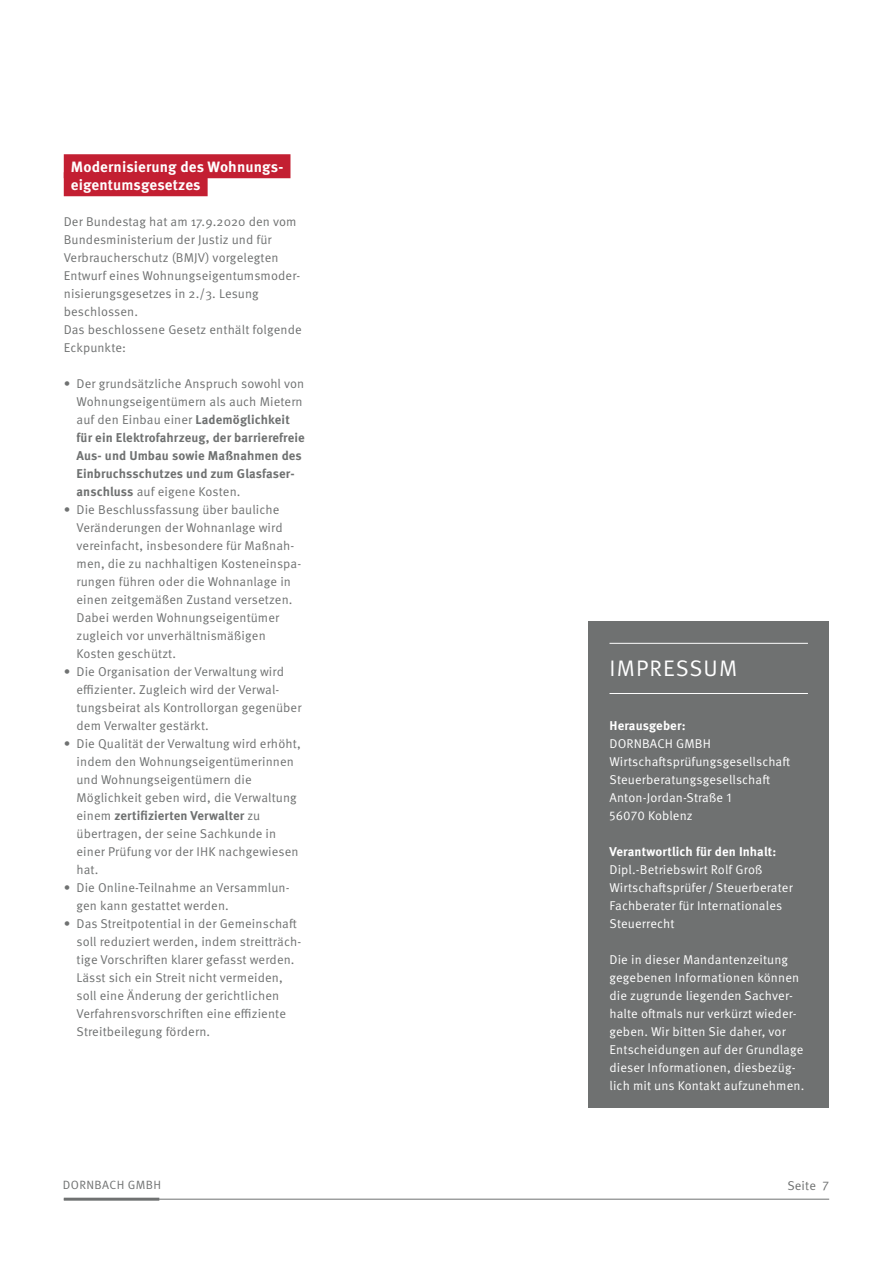
<style>
.page{position:relative;width:893px;height:1263px;background:#fff}
.page>*{position:absolute;margin:0;border:0;box-sizing:border-box;transform-origin:0 0}
.t1{font:22.5px "Meta Pro";letter-spacing:.05em;color:#fff}
.t2{font:700 15px/18px "Meta Pro";letter-spacing:.01em;color:#fff}
.t3{font:12.75px/18px "Meta Pro";letter-spacing:.01em;color:#6f7171}
.t4{font:12.75px/18px "Meta Pro";letter-spacing:.01em;color:#fff}
.t5{font:700 12.75px/18px "Meta Pro";letter-spacing:.01em;color:#6f7171}
.t6{font:700 12.75px "Meta Pro";letter-spacing:.01em;color:#fff}
.t7{font:12px "Meta Pro";letter-spacing:.03em;color:#6f7171}
.s1{font-weight:400}
.s2{font-weight:700}
</style>
<div class="page">
<hr style="left:64px;top:1199px;width:765px;height:1px;background:#6f7171">
<hr style="left:64px;top:1198px;width:95px;height:3px;background:#6f7171">
<div style="left:588px;top:622px;width:241px;height:486px;background:#6f7171"></div>
<div style="left:64px;top:154px;width:226px;height:24px;background:#c31f32"></div>
<div style="left:64px;top:172px;width:144px;height:24px;background:#c31f32"></div>
<hr style="left:609px;top:643px;width:199px;height:1px;background:#fff">
<hr style="left:609px;top:693px;width:199px;height:1px;background:#fff">
<p class="t2" style="left:71px;top:157px;width:214px">Modernisierung des Wohnungs&shy;eigentumsgesetzes</p>
<p class="t3" style="left:64px;top:212px;width:239px">Der Bundestag hat am 17.9.2020 den vom<br>Bundesministerium der Justiz und für<br>Verbraucherschutz (BMJV) vorgelegten<br>Entwurf eines Wohnungseigentumsmoder&shy;nisierungsgesetzes in 2./3. Lesung beschlossen.<br>Das beschlossene Gesetz enthält folgende<br>Eckpunkte:</p>
<p class="t5" style="left:77px;top:374px;width:230px;text-indent:-13px"><span class="s1">• Der grundsätzliche Anspruch sowohl von Wohnungseigentümern als auch Mietern auf den Einbau einer</span> Lademöglichkeit für ein Elektrofahrzeug, der barrierefreie Aus- und Umbau sowie Maßnahmen des Einbruchsschutzes und zum Glasfaser&shy;anschluss <span class="s1">auf eigene Kosten.</span></p>
<p class="t3" style="left:77px;top:500px;width:226px;text-indent:-13px">• Die Beschlussfassung über bauliche Veränderungen der Wohnanlage wird vereinfacht, insbesondere für Maßnah&shy;men, die zu nachhaltigen Kosteneinspa&shy;rungen führen oder die Wohnanlage in einen zeitgemäßen Zustand versetzen.<br>Dabei werden Wohnungseigentümer zugleich vor unverhältnismäßigen Kosten geschützt.</p>
<p class="t3" style="left:77px;top:662px;width:226px;text-indent:-13px">• Die Organisation der Verwaltung wird effizienter. Zugleich wird der Verwal&shy;tungsbeirat als Kontrollorgan gegenüber dem Verwalter gestärkt.</p>
<p class="t3" style="left:77px;top:734px;width:226px;text-indent:-13px">• Die Qualität der Verwaltung wird erhöht, indem den Wohnungseigentümerinnen und Wohnungseigentümern die<br>Möglichkeit geben wird, die Verwaltung einem <span class="s2">zertifizierten Verwalter</span> zu übertragen, der seine Sachkunde in einer Prüfung vor der IHK nachgewiesen hat.</p>
<p class="t3" style="left:77px;top:878px;width:215px;text-indent:-13px">• Die Online-Teilnahme an Versammlun&shy;gen kann gestattet werden.</p>
<p class="t3" style="left:77px;top:914px;width:226px;text-indent:-13px">• Das Streitpotential in der Gemeinschaft soll reduziert werden, indem streitträch&shy;tige Vorschriften klarer gefasst werden.<br>Lässt sich ein Streit nicht vermeiden, soll eine Änderung der gerichtlichen Verfahrensvorschriften eine effiziente Streitbeilegung fördern.</p>
<h1 class="t1" style="left:610px;top:651px;width:129px">IMPRESSUM</h1>
<p class="t6" style="left:609px;top:715px;width:78px">Herausgeber:</p>
<p class="t4" style="left:609px;top:734px;width:182px">DORNBACH GMBH<br>Wirtschaftsprüfungsgesellschaft<br>Steuerberatungsgesellschaft<br>Anton-Jordan-Straße 1<br>56070 Koblenz</p>
<p class="t6" style="left:609px;top:841px;width:168px">Verantwortlich für den Inhalt:</p>
<p class="t4" style="left:609px;top:860px;width:185px">Dipl.-Betriebswirt Rolf Groß<br>Wirtschaftsprüfer / Steuerberater<br>Fachberater für Internationales<br>Steuerrecht</p>
<p class="t4" style="left:609px;top:950px;width:196px">Die in dieser Mandantenzeitung gegebenen Informationen können die zugrunde liegenden Sachver&shy;halte oftmals nur verkürzt wieder&shy;geben. Wir bitten Sie daher, vor Entscheidungen auf der Grundlage dieser Informationen, diesbezüg&shy;lich mit uns Kontakt aufzunehmen.</p>
<p class="t7" style="left:63px;top:1176px;width:100px">DORNBACH GMBH</p>
<p class="t3" style="left:787px;top:1175px;width:43px">Seite 7</p>
</div>
